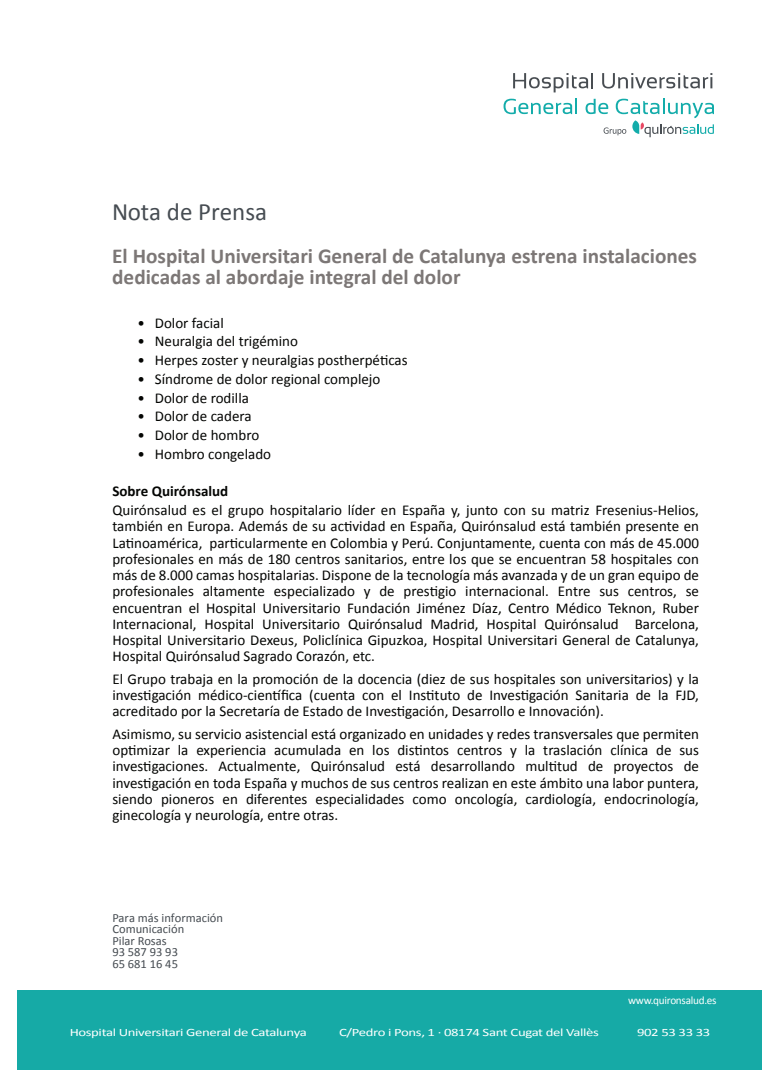
<style>
.page{position:relative;width:780px;height:1088px;background:#fff}
.page>*{position:absolute;margin:0;border:0;box-sizing:border-box;transform-origin:0 0}
.t1{font:25px "Calibri";color:#464c52}
.t2{font:700 21.25px/21.2px "Calibri";color:#7c7776}
.t3{font:15px/16.2px "Calibri";color:#040503;text-align:justify}
.t4{font:700 15px "Calibri";color:#040503}
.t5{font:12.5px/11.2px "Calibri";color:#464c52}
.t6{font:11.25px "Calibri";letter-spacing:-.025em;color:#fff;scale:1.31 1}
.t7{font:11.25px "Calibri";letter-spacing:-.025em;color:#fff}
</style>
<div class="page">
<div style="left:18px;top:990px;width:744px;height:80px;background:#16aaa6"></div>
<svg style="left:513px;top:73px;width:80px;height:19px"></svg>
<svg style="left:602px;top:73px;width:110px;height:15px"></svg>
<svg style="left:503px;top:99px;width:74px;height:15px"></svg>
<svg style="left:585px;top:99px;width:129px;height:38px"></svg>
<h1 class="t1" style="left:112px;top:195px;width:156px">Nota de Prensa</h1>
<h2 class="t2" style="left:112px;top:245px;width:586px">El Hospital Universitari General de Catalunya estrena instalaciones dedicadas al abordaje integral del dolor</h2>
<p class="t3" style="left:137px;top:314px;width:88px">• Dolor facial</p>
<p class="t3" style="left:137px;top:333px;width:162px">• Neuralgia del trigémino</p>
<p class="t3" style="left:137px;top:352px;width:272px">• Herpes zoster y neuralgias postherpéticas</p>
<p class="t3" style="left:137px;top:371px;width:244px">• Síndrome de dolor regional complejo</p>
<p class="t3" style="left:137px;top:389px;width:113px">• Dolor de rodilla</p>
<p class="t3" style="left:137px;top:408px;width:116px">• Dolor de cadera</p>
<p class="t3" style="left:137px;top:427px;width:123px">• Dolor de hombro</p>
<p class="t3" style="left:137px;top:446px;width:135px">• Hombro congelado</p>
<p class="t4" style="left:112px;top:482px;width:117px">Sobre Quirónsalud</p>
<p class="t3" style="left:112px;top:502px;width:588px">Quirónsalud es el grupo hospitalario líder en España y, junto con su matriz Fresenius-Helios, también en Europa. Además de su actividad en España, Quirónsalud está también presente en Latinoamérica, particularmente en Colombia y Perú. Conjuntamente, cuenta con más de 45.000 profesionales en más de 180 centros sanitarios, entre los que se encuentran 58 hospitales con más de 8.000 camas hospitalarias. Dispone de la tecnología más avanzada y de un gran equipo de profesionales altamente especializado y de prestigio internacional. Entre sus centros, se encuentran el Hospital Universitario Fundación Jiménez Díaz, Centro Médico Teknon, Ruber Internacional, Hospital Universitario Quirónsalud Madrid, Hospital Quirónsalud Barcelona, Hospital Universitario Dexeus, Policlínica Gipuzkoa, Hospital Universitari General de Catalunya, Hospital Quirónsalud Sagrado Corazón, etc.</p>
<p class="t3" style="left:112px;top:671px;width:588px">El Grupo trabaja en la promoción de la docencia (diez de sus hospitales son universitarios) y la investigación médico-científica (cuenta con el Instituto de Investigación Sanitaria de la FJD, acreditado por la Secretaría de Estado de Investigación, Desarrollo e Innovación).</p>
<p class="t3" style="left:112px;top:726px;width:588px">Asimismo, su servicio asistencial está organizado en unidades y redes transversales que permiten optimizar la experiencia acumulada en los distintos centros y la traslación clínica de sus investigaciones. Actualmente, Quirónsalud está desarrollando multitud de proyectos de investigación en toda España y muchos de sus centros realizan en este ámbito una labor puntera, siendo pioneros en diferentes especialidades como oncología, cardiología, endocrinología, ginecología y neurología, entre otras.</p>
<p class="t5" style="left:112px;top:912px;width:112px">Para más información<br>Comunicación<br>Pilar Rosas<br>93 587 93 93</p>
<p class="t5" style="left:112px;top:959px;width:67px">65 681 16 45</p>
<p class="t7" style="left:628px;top:993px;width:90px">www.quironsalud.es</p>
<p class="t6" style="left:70px;top:1025px;width:182px">Hospital Universitari General de Catalunya</p>
<p class="t6" style="left:339px;top:1025px;width:200px">C/Pedro i Pons, 1 · 08174 Sant Cugat del Vallès</p>
<p class="t6" style="left:637px;top:1025px;width:57px">902 53 33 33</p>
</div>
